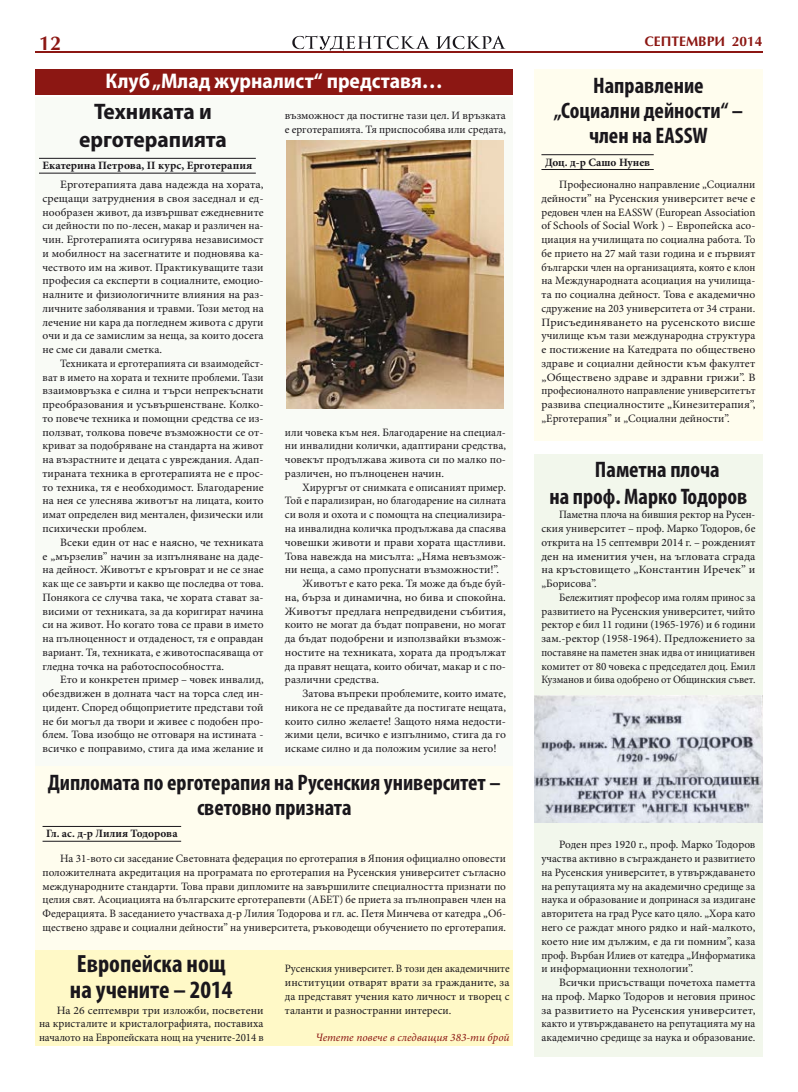
<style>
.page{position:relative;width:798px;height:1092px;background:#fff}
.page>*{position:absolute;margin:0;border:0;box-sizing:border-box;transform-origin:0 0}
.t1{font:700 condensed 25px/25px "Myriad Pro";color:#1a171c}
.t2{font:700 condensed 22.5px/25px "Myriad Pro";color:#1a171c;text-align:center}
.t3{font:700 semi-condensed 22.5px/27.5px "Myriad Pro";color:#1a171c;text-align:center}
.t4{font:700 semi-condensed 21.25px "Myriad Pro";color:#fff}
.t5{font:700 20px "AG Optima Cyr";color:#8c1713}
.t6{font:700 13.75px "AG Optima Cyr";color:#8c1713}
.t7{font:11.25px/13.8px "Minion Pro";color:#1a171c;text-align:justify}
.t8{font:11.25px/13.8px "Minion Pro";color:#1a171c;text-align:justify;scale:1.07 1}
.t9{font:11.25px/13.8px "Minion Pro";color:#1a171c;text-align:justify;scale:1.04 1}
.t10{font:11.25px/13.8px "Minion Pro";color:#1a171c;text-align:justify;scale:.96 1}
.t11{font:11.25px/13.8px "Minion Pro";color:#1a171c;text-align:justify;scale:.95 1}
.t12{font:700 11.25px "Minion Pro";color:#1a171c}
.t13{font:11.25px "Minion Pro";color:#1a171c;scale:1.05 1}
.t14{font:11.25px "Minion Pro";color:#1a171c;scale:1.06 1}
.t15{font:italic 11.25px "Minion Pro";color:#8c1713}
</style>
<div class="page">
<svg style="left:436px;top:36px;width:69px;height:13px"></svg>
<svg style="left:292px;top:35px;width:138px;height:17px"></svg>
<hr style="left:35px;top:52px;width:727px;height:1px;background:#8c1713">
<div style="left:35px;top:69px;width:478px;height:26px;background:#8c1713"></div>
<div style="left:534px;top:69px;width:228px;height:371px;background:#fffdee"></div>
<hr style="left:541px;top:154px;width:112px;height:1px;background:#1a171c">
<hr style="left:541px;top:169px;width:112px;height:1px;background:#1a171c">
<div style="left:35px;top:765px;width:478px;height:185px;background:#fffdee"></div>
<hr style="left:43px;top:826px;width:138px;height:1px;background:#1a171c">
<hr style="left:43px;top:840px;width:138px;height:1px;background:#1a171c">
<div style="left:534px;top:454px;width:228px;height:602px;background:#f2f7ec"></div>
<div style="left:35px;top:97px;width:478px;height:668px;background:#f9fbf6"></div>
<hr style="left:39px;top:158px;width:217px;height:1px;background:#1a171c">
<hr style="left:39px;top:173px;width:217px;height:1px;background:#1a171c">
<img style="left:286px;top:140px;width:217px;height:269px">
<img style="left:534px;top:695px;width:228px;height:127px">
<div style="left:35px;top:950px;width:478px;height:95px;background:#fff9c7"></div>
<h3 class="t5" style="left:39px;top:32px;width:24px">12</h3>
<p class="t6" style="left:644px;top:34px;width:119px">СЕПТЕМВРИ 2014</p>
<h3 class="t4" style="left:105px;top:67px;width:339px">Клуб „Млад журналист“ представя…</h3>
<h2 class="t2" style="left:553px;top:73px;width:191px">Направление „Социални дейности“ – член на EASSW</h2>
<p class="t12" style="left:544px;top:154px;width:107px">Доц. д-р Сашо Нунев</p>
<p class="t7" style="left:541px;top:178px;width:215px;text-indent:18px">Професионално направление „Социални дейности” на Русенския университет вече е редовен член на EASSW (European Association of Schools of Social Work ) – Европейска асо&shy;циация на училищата по социална работа. То бе прието на 27 май тази година и е първият български член на организацията, която е клон на Международната асоциация на училища&shy;та по социална дейност. Това е академично сдружение на 203 университета от 34 страни.<br>Присъединяването на русенското висше училище към тази международна структура е постижение на Катедрата по обществено здраве и социални дейности към факултет „Обществено здраве и здравни грижи”. В професионалното направление университетът развива специалностите „Кинезитерапия”, „Ерготерапия” и „Социални дейности”.</p>
<h2 class="t3" style="left:79px;top:97px;width:149px">Техниката и ерготерапията</h2>
<p class="t12" style="left:43px;top:158px;width:211px">Екатерина Петрова, II курс, Ерготерапия</p>
<p class="t8" style="left:43px;top:178px;width:208px;text-indent:18px">Ерготерапията дава надежда на хората, срещащи затруднения в своя заседнал и ед&shy;нообразен живот, да извършват ежедневните си дейности по по-лесен, макар и различен на&shy;чин. Ерготерапията осигурява независимост и мобилност на засегнатите и подновява ка&shy;чеството им на живот. Практикуващите тази професия са експерти в социалните, емоцио&shy;налните и физиологичните влияния на раз&shy;личните заболявания и травми. Този метод на лечение ни кара да погледнем живота с други очи и да се замислим за неща, за които досега не сме си давали сметка.</p>
<p class="t7" style="left:43px;top:356px;width:222px;text-indent:18px">Техниката и ерготерапията си взаимодейст&shy;ват в името на хората и техните проблеми. Тази взаимовръзка е силна и търси непрекъснати преобразования и усъвършенстване. Колко&shy;то повече техника и помощни средства се из&shy;ползват, толкова повече възможности се от&shy;криват за подобряване на стандарта на живот на възрастните и децата с увреждания. Адап&shy;тираната техника в ерготерапията не е прос&shy;то техника, тя е необходимост. Благодарение на нея се улеснява животът на лицата, които имат определен вид ментален, физически или психически проблем.</p>
<p class="t9" style="left:43px;top:535px;width:214px;text-indent:18px">Всеки един от нас е наясно, че техниката е „мързелив” начин за изпълняване на даде&shy;на дейност. Животът е кръговрат и не се знае как ще се завърти и какво ще последва от това.<br>Понякога се случва така, че хората стават за&shy;висими от техниката, за да коригират начина си на живот. Но когато това се прави в името на пълноценност и отдаденост, тя е оправдан вариант. Тя, техниката, е животоспасяваща от гледна точка на работоспособността.</p>
<p class="t7" style="left:43px;top:673px;width:222px;text-indent:18px">Ето и конкретен пример – човек инвалид, обездвижен в долната част на торса след ин&shy;цидент. Според общоприетите представи той не би могъл да твори и живее с подобен про&shy;блем. Това изобщо не отговаря на истината - всичко е поправимо, стига да има желание и</p>
<p class="t7" style="left:285px;top:109px;width:222px">възможност да постигне тази цел. И връзката е ерготерапията. Тя приспособява или средата,</p>
<p class="t7" style="left:285px;top:425px;width:222px">или човека към нея. Благодарение на специал&shy;ни инвалидни колички, адаптирани средства, човекът продължава живота си по малко по&shy;различен, но пълноценен начин.</p>
<p class="t7" style="left:302px;top:480px;width:205px">Хирургът от снимката е описаният пример.</p>
<p class="t7" style="left:285px;top:494px;width:222px">Той е парализиран, но благодарение на силната</p>
<p class="t7" style="left:285px;top:508px;width:222px">си воля и охота и с помощта на специализира-</p>
<p class="t7" style="left:285px;top:521px;width:222px">на инвалидна количка продължава да спасява</p>
<p class="t13" style="left:285px;top:534px;width:212px">човешки животи и прави хората щастливи.</p>
<p class="t9" style="left:285px;top:549px;width:214px">Това навежда на мисълта: „Няма невъзмож-</p>
<p class="t7" style="left:285px;top:563px;width:215px">ни неща, а само пропуснати възможности!”.</p>
<p class="t7" style="left:302px;top:576px;width:205px">Животът е като река. Тя може да бъде буй-</p>
<p class="t13" style="left:285px;top:589px;width:212px">на, бърза и динамична, но бива и спокойна.</p>
<p class="t8" style="left:285px;top:604px;width:208px">Животът предлага непредвидени събития,</p>
<p class="t7" style="left:285px;top:618px;width:222px">които не могат да бъдат поправени, но могат</p>
<p class="t9" style="left:285px;top:631px;width:214px">да бъдат подобрени и използвайки възмож-</p>
<p class="t14" style="left:285px;top:644px;width:210px">ностите на техниката, хората да продължат</p>
<p class="t7" style="left:285px;top:659px;width:222px">да правят нещата, които обичат, макар и с по-</p>
<p class="t7" style="left:285px;top:673px;width:96px">различни средства.</p>
<p class="t7" style="left:302px;top:686px;width:205px">Затова въпреки проблемите, които имате,</p>
<p class="t7" style="left:285px;top:700px;width:222px">никога не се предавайте да постигате нещата,</p>
<p class="t7" style="left:285px;top:714px;width:222px">които силно желаете! Защото няма недости-</p>
<p class="t7" style="left:285px;top:728px;width:222px">жими цели, всичко е изпълнимо, стига да го</p>
<p class="t7" style="left:285px;top:741px;width:213px">искаме силно и да положим усилие за него!</p>
<h2 class="t2" style="left:549px;top:455px;width:199px;line-height:27.5px;text-align:left;text-indent:45px">Паметна плоча<br>на проф. Марко Тодоров</h2>
<p class="t10" style="left:541px;top:508px;width:224px;text-indent:18px">Паметна плоча на бившия ректор на Русен&shy;ския университет – проф. Марко Тодоров, бе открита на 15 септември 2014 г. – рожденият ден на именития учен, на ъгловата сграда на кръстовището „Константин Иречек” и „Борисова”.</p>
<p class="t11" style="left:541px;top:590px;width:227px;text-indent:18px">Бележитият професор има голям принос за развитието на Русенския университет, чийто ректор е бил 11 години (1965-1976) и 6 години зам.-ректор (1958-1964). Предложението за поставяне на паметен знак идва от инициативен комитет от 80 човека с председател доц. Емил Кузманов и бива одобрено от Общинския съвет.</p>
<h2 class="t2" style="left:48px;top:769px;width:454px">Дипломата по ерготерапия на Русенския университет – световно призната</h2>
<p class="t12" style="left:46px;top:825px;width:133px">Гл. ас. д-р Лилия Тодорова</p>
<p class="t7" style="left:43px;top:851px;width:465px;text-indent:18px">На 31-вото си заседание Световната федерация по ерготерапия в Япония официално оповести положителната акредитация на програмата по ерготерапия на Русенския университет съгласно международните стандарти. Това прави дипломите на завършилите специалността признати по целия свят. Асоциацията на българските ерготерапевти (АБЕТ) бе приета за пълноправен член на Федерацията. В заседанието участваха д-р Лилия Тодорова и гл. ас. Петя Минчева от катедра „Об&shy;ществено здраве и социални дейности” на университета, ръководещи обучението по ерготерапия.</p>
<h1 class="t1" style="left:70px;top:951px;width:164px">Европейска нощ на учените – 2014</h1>
<p class="t7" style="left:39px;top:1003px;width:226px;text-indent:18px">На 26 септември три изложби, посветени на кристалите и кристалографията, поставиха началото на Европейската нощ на учените-2014 в</p>
<p class="t10" style="left:285px;top:961px;width:235px">Русенския университет. В този ден академичните институции отварят врати за гражданите, за да представят учения като личност и творец с таланти и разностранни интереси.</p>
<p class="t15" style="left:315px;top:1029px;width:195px">Четете повече в следващия 383-ти брой</p>
<p class="t7" style="left:541px;top:838px;width:215px;text-indent:18px">Роден през 1920 г., проф. Марко Тодоров участва активно в съграждането и развитието на Русенския университет, в утвърждаването на репутацията му на академично средище за наука и образование и допринася за издигане авторитета на град Русе като цяло. „Хора като него се раждат много рядко и най-малкото, което ние им дължим, е да ги помним”, каза проф. Върбан Илиев от катедра „Информатика и информационни технологии”.</p>
<p class="t7" style="left:541px;top:975px;width:215px;text-indent:18px">Всички присъстващи почетоха паметта на проф. Марко Тодоров и неговия принос за развитието на Русенския университет, както и утвърждаването на репутацията му на академично средище за наука и образование.</p>
</div>
